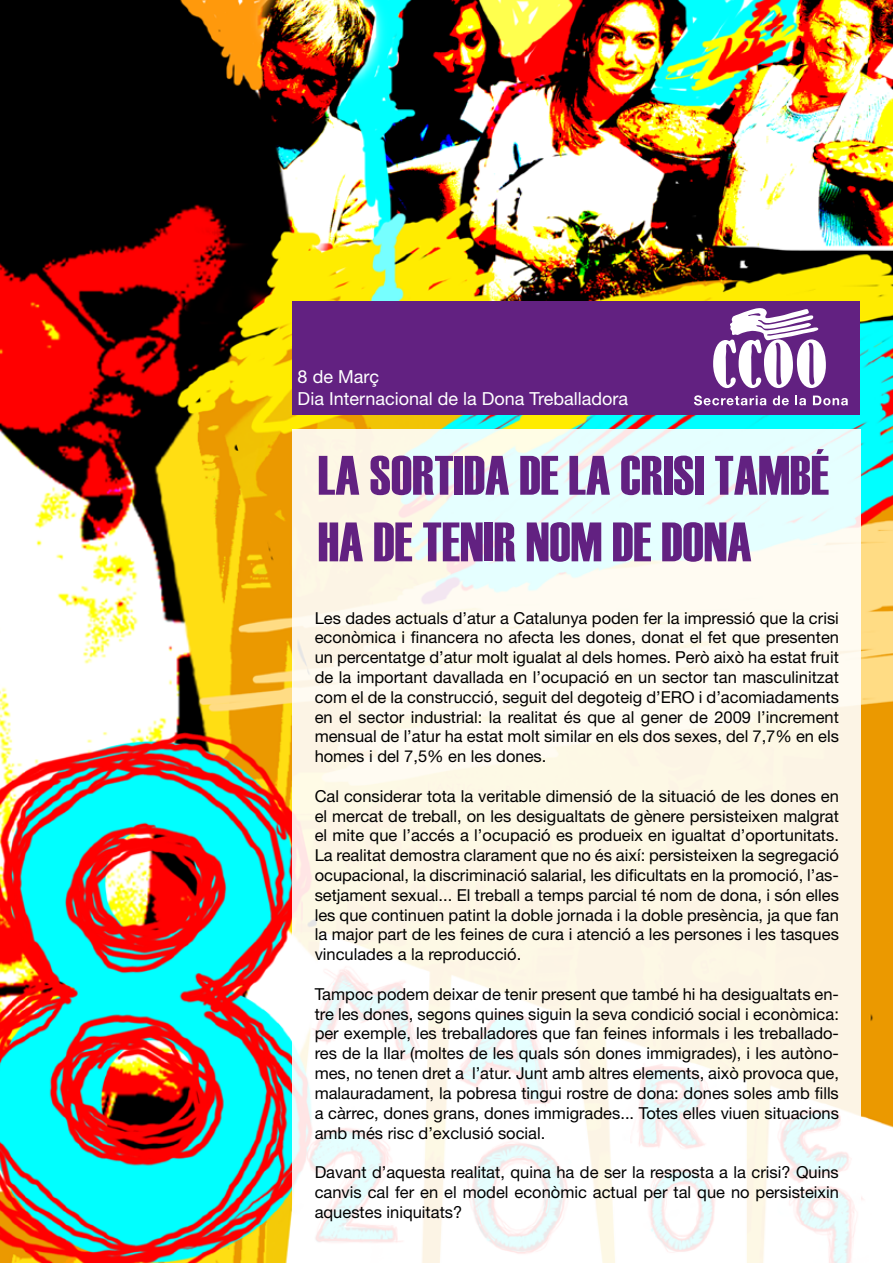
<style>
.page{position:relative;width:893px;height:1263px;background:#fff}
.page>*{position:absolute;margin:0;border:0;box-sizing:border-box;transform-origin:0 0}
.t1{font:55.5px/66.6px "Haettenschweiler";color:#622181}
.t2{font:18px/21.6px "Helvetica Neue";color:#fff}
.t3{font:16.5px/19.8px "Helvetica Neue";color:#000;text-align:justify}
</style>
<div class="page">
<img style="left:0;top:0;width:893px;height:1263px">
<div style="left:293px;top:301px;width:567px;height:113px;background:#622181"></div>
<svg style="left:293px;top:429px;width:568px;height:834px"></svg>
<svg style="left:713px;top:308px;width:113px;height:80px"></svg>
<svg style="left:694px;top:395px;width:72px;height:10px"></svg>
<svg style="left:773px;top:396px;width:16px;height:9px"></svg>
<svg style="left:795px;top:396px;width:11px;height:9px"></svg>
<svg style="left:813px;top:396px;width:35px;height:9px"></svg>
<p class="t2" style="left:298px;top:366px;width:332px">8 de Març<br>Dia Internacional de la Dona Treballadora</p>
<h1 class="t1" style="left:318px;top:439px;width:513px">LA SORTIDA DE LA CRISI TAMBÉ<br>HA DE TENIR NOM DE DONA</h1>
<p class="t3" style="left:315px;top:608px;width:526px">Les dades actuals d’atur a Catalunya poden fer la impressió que la crisi econòmica i financera no afecta les dones, donat el fet que presenten un percentatge d’atur molt igualat al dels homes. Però això ha estat fruit de la important davallada en l’ocupació en un sector tan masculinitzat com el de la construcció, seguit del degoteig d’ERO i d’acomiadaments en el sector industrial: la realitat és que al gener de 2009 l’increment mensual de l’atur ha estat molt similar en els dos sexes, del 7,7% en els homes i del 7,5% en les dones.</p>
<p class="t3" style="left:315px;top:786px;width:526px">Cal considerar tota la veritable dimensió de la situació de les dones en el mercat de treball, on les desigualtats de gènere persisteixen malgrat el mite que l’accés a l’ocupació es produeix en igualtat d’oportunitats.<br>La realitat demostra clarament que no és així: persisteixen la segregació ocupacional, la discriminació salarial, les dificultats en la promoció, l’as&shy;setjament sexual... El treball a temps parcial té nom de dona, i són elles les que continuen patint la doble jornada i la doble presència, ja que fan la major part de les feines de cura i atenció a les persones i les tasques vinculades a la reproducció.</p>
<p class="t3" style="left:315px;top:984px;width:526px">Tampoc podem deixar de tenir present que també hi ha desigualtats en&shy;tre les dones, segons quines siguin la seva condició social i econòmica: per exemple, les treballadores que fan feines informals i les treballado&shy;res de la llar (moltes de les quals són dones immigrades), i les autòno&shy;mes, no tenen dret a l’atur. Junt amb altres elements, això provoca que, malauradament, la pobresa tingui rostre de dona: dones soles amb fills a càrrec, dones grans, dones immigrades... Totes elles viuen situacions amb més risc d’exclusió social.</p>
<p class="t3" style="left:315px;top:1162px;width:526px">Davant d’aquesta realitat, quina ha de ser la resposta a la crisi? Quins canvis cal fer en el model econòmic actual per tal que no persisteixin aquestes iniquitats?</p>
</div>
